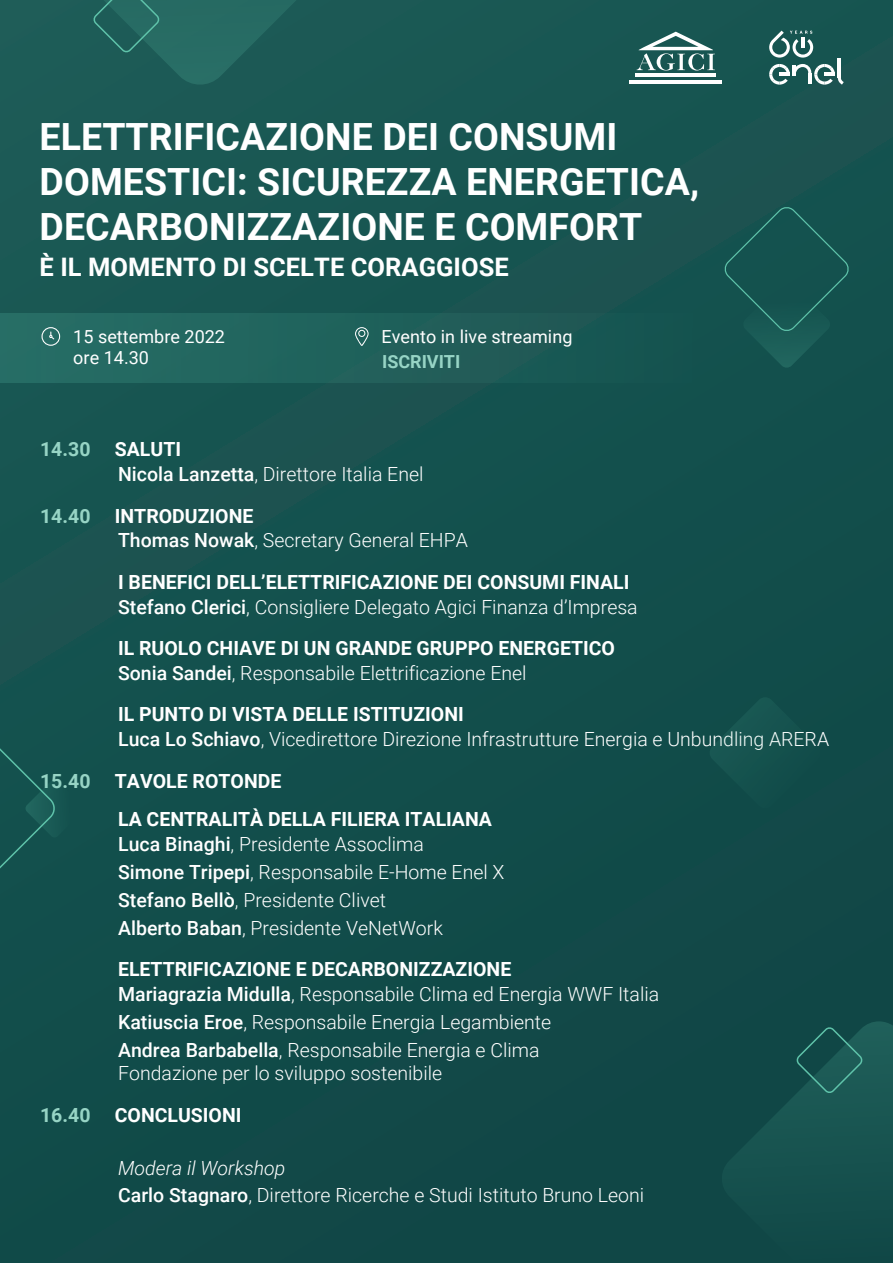
<style>
.page{position:relative;width:893px;height:1263px;background:#134f4c}
.page>*{position:absolute;margin:0;border:0;box-sizing:border-box;transform-origin:0 0}
.t1{font:700 37.5px/45px "Roboto";color:#fff}
.t2{font:700 25.5px "Roboto";color:#fff}
.t3{font:300 19.5px/27.9px "Roboto";color:#fff}
.t4{font:700 19.5px/24.9px "Roboto";color:#fff}
.t5{font:18px "Roboto";color:#fff}
.t6{font:700 18px "Roboto";color:#97d4c5}
.s1{font-weight:700;color:#97d4c5}
.s2{font-weight:700}
.s3{font-weight:500}
.s4{font-weight:300}
.s5{color:#97d4c5}
.s6{font-style:italic}
</style>
<div class="page">
<svg style="left:769px;top:31px;width:75px;height:54px"></svg>
<hr style="left:636px;top:74px;width:80px;height:3px;background:#fff">
<hr style="left:630px;top:80px;width:92px;height:4px;background:#fff">
<svg style="left:637px;top:32px;width:78px;height:38px"></svg>
<svg style="left:723px;top:205px;width:126px;height:163px"></svg>
<svg style="left:92px;top:0;width:205px;height:87px"></svg>
<svg style="left:796px;top:1022px;width:97px;height:71px"></svg>
<svg style="left:0;top:748px;width:55px;height:121px"></svg>
<div style="left:0;top:314px;width:768px;height:69px;background:linear-gradient(to right,#286f67,#15504d)"></div>
<svg style="left:41px;top:327px;width:19px;height:19px"></svg>
<svg style="left:355px;top:327px;width:14px;height:19px"></svg>
<h1 class="t1" style="left:40px;top:113px;width:661px">ELETTRIFICAZIONE DEI CONSUMI<br>DOMESTICI: SICUREZZA ENERGETICA,<br>DECARBONIZZAZIONE E COMFORT</h1>
<h2 class="t2" style="left:40px;top:249px;width:471px">È IL MOMENTO DI SCELTE CORAGGIOSE</h2>
<p class="t5" style="left:73px;top:323px;width:153px">15 settembre 2022</p>
<p class="t5" style="left:382px;top:323px;width:192px">Evento in live streaming</p>
<p class="t5" style="left:73px;top:345px;width:77px">ore 14.30</p>
<p class="t6" style="left:382px;top:349px;width:80px">ISCRIVITI</p>
<p class="t3" style="left:118px;top:436px;width:307px;line-height:24.9px;text-indent:-78px"><span class="s1">14.30</span> <span class="s2">SALUTI<br></span><span class="s3">Nicola Lanzetta</span>, Direttore Italia Enel</p>
<p class="t3" style="left:118px;top:502px;width:351px;line-height:24.9px;text-indent:-78px"><span class="s1">14.40</span> <span class="s2">INTRODUZIONE<br></span><span class="s3">Thomas Nowak</span>, Secretary General EHPA</p>
<p class="t4" style="left:118px;top:569px;width:521px">I BENEFICI DELL’ELETTRIFICAZIONE DEI CONSUMI FINALI<br><span class="s3">Stefano Clerici</span><span class="s4">, Consigliere Delegato Agici Finanza d’Impresa</span></p>
<p class="t4" style="left:118px;top:635px;width:498px">IL RUOLO CHIAVE DI UN GRANDE GRUPPO ENERGETICO<br><span class="s3">Sonia Sandei</span><span class="s4">, Responsabile Elettrificazione Enel</span></p>
<p class="t3" style="left:118px;top:701px;width:713px;line-height:24.9px"><span class="s2">IL PUNTO DI VISTA DELLE ISTITUZIONI<br></span><span class="s3">Luca Lo Schiavo</span>, Vicedirettore Direzione Infrastrutture Energia e Unbundling ARERA</p>
<p class="t4" style="left:118px;top:761px;width:375px;line-height:38.4px;text-indent:-78px"><span class="s5">15.40</span> TAVOLE ROTONDE<br>LA CENTRALITÀ DELLA FILIERA ITALIANA</p>
<p class="t3" style="left:118px;top:829px;width:388px"><span class="s3">Luca Binaghi</span>, Presidente Assoclima<br><span class="s3">Simone Tripepi</span>, Responsabile E-Home Enel X <span class="s3">Stefano Bellò</span>, Presidente Clivet<br><span class="s3">Alberto Baban</span>, Presidente VeNetWork</p>
<p class="t3" style="left:118px;top:956px;width:543px;line-height:24.9px"><span class="s2">ELETTRIFICAZIONE E DECARBONIZZAZIONE<br></span><span class="s3">Mariagrazia Midulla</span>, Responsabile Clima ed Energia WWF Italia</p>
<p class="t3" style="left:118px;top:1007px;width:435px"><span class="s3">Katiuscia Eroe</span>, Responsabile Energia Legambiente<br><span class="s3">Andrea Barbabella</span>, Responsabile Energia e Clima</p>
<p class="t3" style="left:40px;top:1052px;width:404px;line-height:41.4px;text-indent:78px">Fondazione per lo sviluppo sostenibile<br><span class="s1">16.40</span> <span class="s2">CONCLUSIONI</span></p>
<p class="t3" style="left:118px;top:1153px;width:528px"><span class="s6">Modera il Workshop<br></span><span class="s3">Carlo Stagnaro</span>, Direttore Ricerche e Studi Istituto Bruno Leoni</p>
</div>
